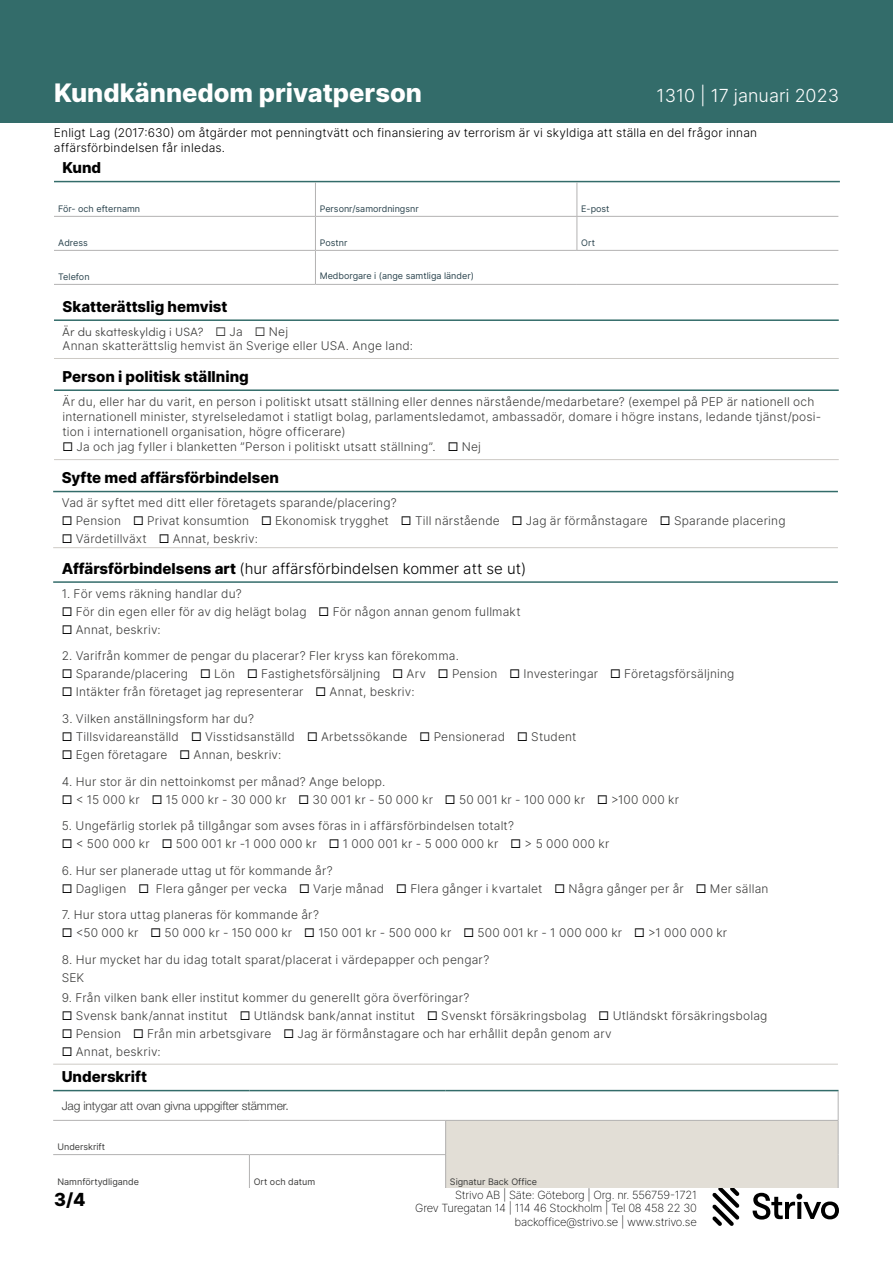
<style>
.page{position:relative;width:893px;height:1263px;background:#fff}
.page>*{position:absolute;margin:0;border:0;box-sizing:border-box;transform-origin:0 0}
.t1{font:800 25.5px "Inter";color:#fff}
.t2{font:300 18px "Inter";color:#fff}
.t3{font:800 18px "Inter";color:#000}
.t4{font:800 15px "Inter";color:#000}
.t5{font:300 15px "Inter";color:#000}
.t6{font:300 12px/15px "Inter";letter-spacing:.015em;color:#3c3c3b}
.t7{font:300 12px/15px "Inter";letter-spacing:.015em;color:#000}
.t8{font:300 12px "Helvetica Neue LT Std";letter-spacing:-.01em;color:#3c3c3b}
.t9{font:300 12px "Sofia Pro";letter-spacing:.015em;color:#3c3c3b}
.t10{font:200 11.25px/13.5px "Inter";letter-spacing:-.02em;color:#000;text-align:right}
.t11{font:9px "Inter";color:#2b444e}
.t12{font:9px "Inter";color:#3c3c3b}
.s1{font-family:"Inter"}
.s2{color:#000}
.s3{font-weight:800}
</style>
<div class="page">
<svg style="left:753px;top:1193px;width:86px;height:26px"></svg>
<svg style="left:712px;top:1188px;width:27px;height:38px"></svg>
<div style="left:0;top:0;width:893px;height:122px;background:#336c6a"></div>
<hr style="left:54px;top:319px;width:785px;height:2px;background:#336c6a">
<hr style="left:54px;top:358px;width:785px;height:1px;background:#cdcac5">
<hr style="left:54px;top:181px;width:786px;height:1px;background:#336c6a">
<hr style="left:315px;top:182px;width:1px;height:34px;background:#b3b2b2">
<hr style="left:577px;top:182px;width:1px;height:34px;background:#b3b2b2">
<hr style="left:54px;top:216px;width:261px;height:1px;background:#b3b2b2">
<hr style="left:315px;top:216px;width:262px;height:1px;background:#b3b2b2">
<hr style="left:315px;top:217px;width:1px;height:33px;background:#b3b2b2">
<hr style="left:577px;top:216px;width:261px;height:1px;background:#b3b2b2">
<hr style="left:577px;top:217px;width:1px;height:33px;background:#b3b2b2">
<hr style="left:54px;top:250px;width:261px;height:1px;background:#b3b2b2">
<hr style="left:315px;top:250px;width:262px;height:1px;background:#b3b2b2">
<hr style="left:315px;top:251px;width:1px;height:33px;background:#b3b2b2">
<hr style="left:577px;top:250px;width:261px;height:1px;background:#b3b2b2">
<hr style="left:54px;top:284px;width:261px;height:1px;background:#b3b2b2">
<hr style="left:315px;top:284px;width:262px;height:1px;background:#b3b2b2">
<hr style="left:577px;top:284px;width:261px;height:1px;background:#b3b2b2">
<hr style="left:54px;top:389px;width:785px;height:2px;background:#336c6a">
<hr style="left:54px;top:459px;width:785px;height:1px;background:#cdcac5">
<hr style="left:53px;top:491px;width:785px;height:1px;background:#336c6a">
<hr style="left:53px;top:547px;width:785px;height:1px;background:#cdcac5">
<hr style="left:53px;top:581px;width:785px;height:2px;background:#336c6a">
<hr style="left:53px;top:1064px;width:785px;height:1px;background:#cdcac5">
<div style="left:446px;top:1120px;width:392px;height:68px;background:#e2ded6"></div>
<svg style="left:838px;top:1091px;width:1px;height:29px"></svg>
<hr style="left:53px;top:1120px;width:196px;height:1px;background:#b3b2b2">
<hr style="left:249px;top:1120px;width:197px;height:1px;background:#b3b2b2">
<hr style="left:53px;top:1154px;width:196px;height:1px;background:#b3b2b2">
<hr style="left:249px;top:1154px;width:197px;height:1px;background:#b3b2b2">
<hr style="left:249px;top:1155px;width:1px;height:33px;background:#b3b2b2">
<hr style="left:53px;top:1090px;width:196px;height:1px;background:#336c6a">
<hr style="left:249px;top:1090px;width:197px;height:1px;background:#336c6a">
<hr style="left:446px;top:1090px;width:392px;height:1px;background:#336c6a">
<hr style="left:446px;top:1120px;width:392px;height:1px;background:#b3b2b2">
<hr style="left:445px;top:1121px;width:1px;height:33px;background:#b3b2b2">
<hr style="left:838px;top:1121px;width:1px;height:33px;background:#b3b2b2">
<hr style="left:445px;top:1155px;width:1px;height:33px;background:#b3b2b2">
<hr style="left:838px;top:1154px;width:1px;height:34px;background:#b3b2b2">
<h1 class="t1" style="left:54px;top:74px;width:369px">Kundkännedom privatperson</h1>
<h2 class="t2" style="left:657px;top:82px;width:184px">1310 | 17 januari 2023</h2>
<p class="t7" style="left:54px;top:125px;width:705px">Enligt Lag (2017:630) om åtgärder mot penningtvätt och finansiering av terrorism är vi skyldiga att ställa en del frågor innan affärsförbindelsen får inledas.</p>
<p class="t4" style="left:63px;top:157px;width:40px">Kund</p>
<p class="t11" style="left:58px;top:202px;width:83px">För- och efternamn</p>
<p class="t11" style="left:320px;top:202px;width:101px">Personr/samordningsnr</p>
<p class="t11" style="left:581px;top:202px;width:30px">E-post</p>
<p class="t11" style="left:58px;top:236px;width:31px">Adress</p>
<p class="t11" style="left:320px;top:236px;width:29px">Postnr</p>
<p class="t11" style="left:581px;top:236px;width:15px">Ort</p>
<p class="t11" style="left:58px;top:270px;width:33px">Telefon</p>
<p class="t11" style="left:320px;top:269px;width:156px">Medborgare i (ange samtliga länder)</p>
<p class="t4" style="left:63px;top:295px;width:166px">Skatterättslig hemvist</p>
<p class="t9" style="left:63px;top:323px;width:227px">Är du skatteskyldig i USA? ◻ <span class="s1">Ja</span> ◻ <span class="s1">Nej</span></p>
<p class="t6" style="left:63px;top:337px;width:352px">Annan skatterättslig hemvist än Sverige eller USA. Ange land:</p>
<p class="t4" style="left:63px;top:365px;width:188px">Person i politisk ställning</p>
<p class="t6" style="left:63px;top:394px;width:760px">Är du, eller har du varit, en person i politiskt utsatt ställning eller dennes närstående/medarbetare? (exempel på PEP är nationell och internationell minister, styrelseledamot i statligt bolag, parlamentsledamot, ambassadör, domare i högre instans, ledande tjänst/posi&shy;tion i internationell organisation, högre officerare)</p>
<p class="t6" style="left:63px;top:439px;width:420px"><span class="s2">◻</span> Ja och jag fyller i blanketten ”Person i politiskt utsatt ställning”. <span class="s2">◻</span> Nej</p>
<p class="t4" style="left:62px;top:467px;width:219px">Syfte med affärsförbindelsen</p>
<p class="t6" style="left:62px;top:495px;width:337px">Vad är syftet med ditt eller företagets sparande/placering?</p>
<p class="t6" style="left:62px;top:513px;width:725px"><span class="s2">◻</span> Pension <span class="s2">◻</span> Privat konsumtion <span class="s2">◻</span> Ekonomisk trygghet <span class="s2">◻</span> Till närstående <span class="s2">◻</span> Jag är förmånstagare <span class="s2">◻</span> Sparande placering</p>
<p class="t6" style="left:62px;top:531px;width:198px"><span class="s2">◻</span> Värdetillväxt <span class="s2">◻</span> Annat, beskriv:</p>
<p class="t5" style="left:62px;top:557px;width:466px"><span class="s3">Affärsförbindelsens art</span> (hur affärsförbindelsen kommer att se ut)</p>
<p class="t6" style="left:62px;top:586px;width:182px">1. För vems räkning handlar du?</p>
<p class="t6" style="left:62px;top:604px;width:460px"><span class="s2">◻</span> För din egen eller för av dig helägt bolag <span class="s2">◻</span> För någon annan genom fullmakt</p>
<p class="t6" style="left:62px;top:622px;width:101px"><span class="s2">◻</span> Annat, beskriv:</p>
<p class="t6" style="left:62px;top:648px;width:399px">2. Varifrån kommer de pengar du placerar? Fler kryss kan förekomma.</p>
<p class="t6" style="left:62px;top:666px;width:674px"><span class="s2">◻</span> Sparande/placering <span class="s2">◻</span> Lön <span class="s2">◻</span> Fastighetsförsäljning <span class="s2">◻</span> Arv <span class="s2">◻</span> Pension <span class="s2">◻</span> Investeringar <span class="s2">◻</span> Företagsförsäljning</p>
<p class="t6" style="left:62px;top:684px;width:354px"><span class="s2">◻</span> Intäkter från företaget jag representerar <span class="s2">◻</span> Annat, beskriv:</p>
<p class="t6" style="left:62px;top:711px;width:194px">3. Vilken anställningsform har du?</p>
<p class="t6" style="left:62px;top:729px;width:516px"><span class="s2">◻</span> Tillsvidareanställd <span class="s2">◻</span> Visstidsanställd <span class="s2">◻</span> Arbetssökande <span class="s2">◻</span> Pensionerad <span class="s2">◻</span> Student</p>
<p class="t6" style="left:62px;top:747px;width:221px"><span class="s2">◻</span> Egen företagare <span class="s2">◻</span> Annan, beskriv:</p>
<p class="t6" style="left:62px;top:773px;width:325px">4. Hur stor är din nettoinkomst per månad? Ange belopp.</p>
<p class="t6" style="left:62px;top:791px;width:619px"><span class="s2">◻</span> &lt; 15 000 kr <span class="s2">◻</span> 15 000 kr - 30 000 kr <span class="s2">◻</span> 30 001 kr - 50 000 kr <span class="s2">◻</span> 50 001 kr - 100 000 kr <span class="s2">◻</span> &gt;100 000 kr</p>
<p class="t6" style="left:62px;top:818px;width:454px">5. Ungefärlig storlek på tillgångar som avses föras in i affärsförbindelsen totalt?</p>
<p class="t6" style="left:62px;top:836px;width:549px"><span class="s2">◻</span> &lt; 500 000 kr <span class="s2">◻</span> 500 001 kr -1 000 000 kr <span class="s2">◻</span> 1 000 001 kr - 5 000 000 kr <span class="s2">◻</span> &gt; 5 000 000 kr</p>
<p class="t6" style="left:62px;top:862px;width:273px">6. Hur ser planerade uttag ut för kommande år?</p>
<p class="t6" style="left:62px;top:880px;width:708px"><span class="s2">◻</span> Dagligen <span class="s2">◻</span> Flera gånger per vecka <span class="s2">◻</span> Varje månad <span class="s2">◻</span> Flera gånger i kvartalet <span class="s2">◻</span> Några gånger per år <span class="s2">◻</span> Mer sällan</p>
<p class="t6" style="left:62px;top:907px;width:259px">7. Hur stora uttag planeras för kommande år?</p>
<p class="t6" style="left:62px;top:925px;width:667px"><span class="s2">◻</span> &lt;50 000 kr <span class="s2">◻</span> 50 000 kr - 150 000 kr <span class="s2">◻</span> 150 001 kr - 500 000 kr <span class="s2">◻</span> 500 001 kr - 1 000 000 kr <span class="s2">◻</span> &gt;1 000 000 kr</p>
<p class="t6" style="left:62px;top:950px;width:429px;line-height:18px">8. Hur mycket har du idag totalt sparat/placerat i värdepapper och pengar?<br>SEK</p>
<p class="t6" style="left:62px;top:989px;width:409px">9. Från vilken bank eller institut kommer du generellt göra överföringar?</p>
<p class="t6" style="left:62px;top:1007px;width:707px"><span class="s2">◻</span> Svensk bank/annat institut <span class="s2">◻</span> Utländsk bank/annat institut <span class="s2">◻</span> Svenskt försäkringsbolag <span class="s2">◻</span> Utländskt försäkringsbolag</p>
<p class="t6" style="left:62px;top:1025px;width:551px"><span class="s2">◻</span> Pension <span class="s2">◻</span> Från min arbetsgivare <span class="s2">◻</span> Jag är förmånstagare och har erhållit depån genom arv</p>
<p class="t6" style="left:62px;top:1043px;width:101px"><span class="s2">◻</span> Annat, beskriv:</p>
<p class="t4" style="left:62px;top:1066px;width:87px">Underskrift</p>
<p class="t8" style="left:62px;top:1098px;width:229px">Jag intygar att ovan givna uppgifter stämmer.</p>
<p class="t12" style="left:57px;top:1140px;width:49px">Underskrift</p>
<p class="t12" style="left:57px;top:1175px;width:83px">Namnförtydligande</p>
<p class="t12" style="left:254px;top:1175px;width:63px">Ort och datum</p>
<p class="t12" style="left:450px;top:1175px;width:89px">Signatur Back Office</p>
<h2 class="t3" style="left:54px;top:1186px;width:33px">3/4</h2>
<p class="t10" style="left:415px;top:1188px;width:283px">Strivo AB | Säte: Göteborg | Org. nr. 556759-1721<br>Grev Turegatan 14 | 114 46 Stockholm | Tel 08 458 22 30 backoffice@strivo.se | www.strivo.se</p>
<p class="t10" style="left:415px;top:1198px;width:283px">Strivo AB | Säte: Göteborg | Org. nr. 556759-1721<br>Grev Turegatan 14 | 114 46 Stockholm | Tel 08 458 22 30</p>
</div>
